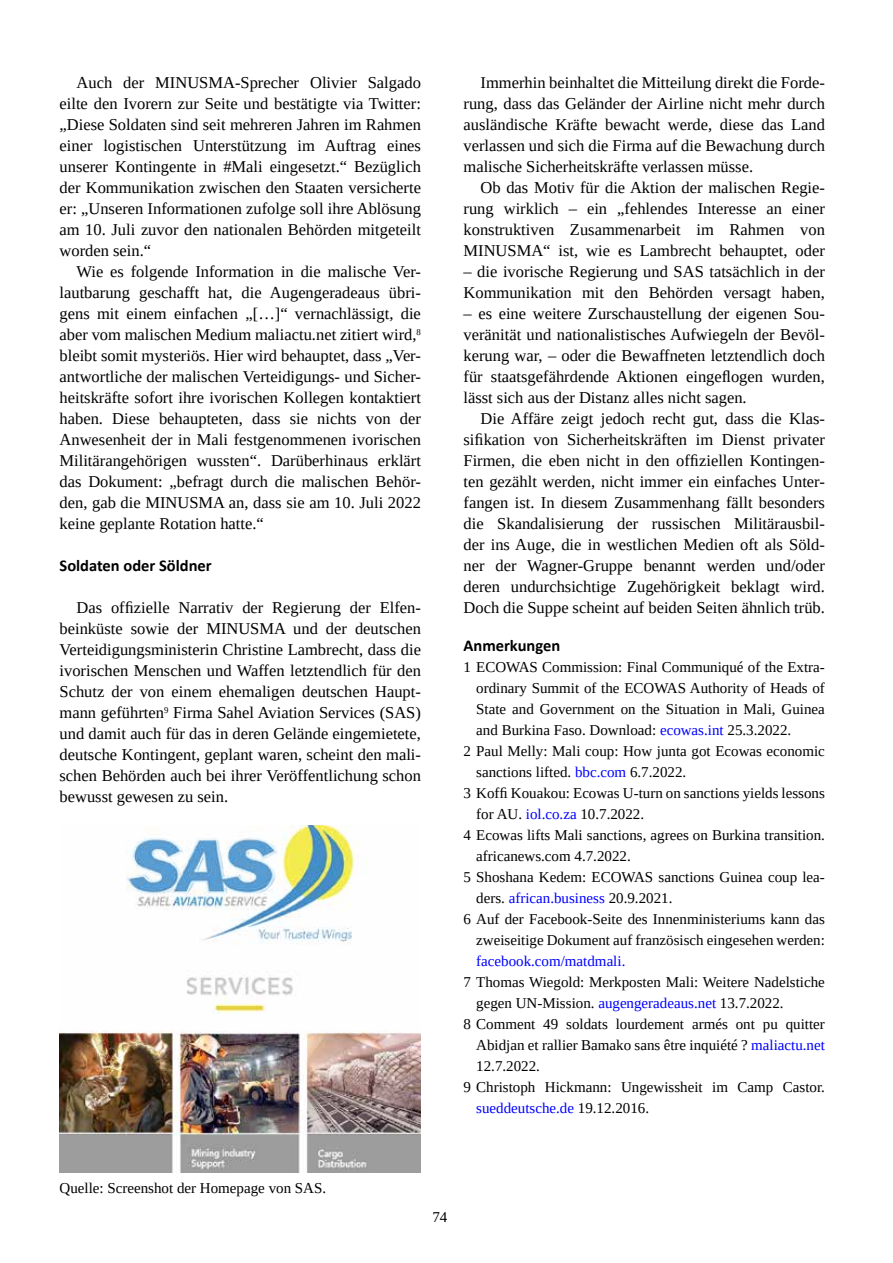
<style>
.page{position:relative;width:893px;height:1263px;background:#fff}
.page>*{position:absolute;margin:0;border:0;box-sizing:border-box;transform-origin:0 0}
.t1{font:16.5px/21px "Liberation Serif";color:#000;text-align:justify}
.t2{font:700 16.5px "Calibri";color:#000}
.t3{font:15px "Liberation Serif";color:#000}
.t4{font:15px "Liberation Serif";color:#00f}
.s1{color:#00f}
.s2{color:#000}
</style>
<div class="page">
<img style="left:60px;top:825px;width:361px;height:347px">
<p class="t1" style="left:60px;top:72px;width:363px;text-indent:17px">Auch der MINUSMA-Sprecher Olivier Salgado eilte den Ivorern zur Seite und bestätigte via Twitter: „Diese Soldaten sind seit mehreren Jahren im Rahmen einer logistischen Unterstützung im Auftrag eines unserer Kontingente in #Mali eingesetzt.“ Bezüglich der Kommunikation zwischen den Staaten versicherte er: „Unseren Informationen zufolge soll ihre Ablösung am 10. Juli zuvor den nationalen Behörden mitgeteilt worden sein.“</p>
<p class="t1" style="left:60px;top:261px;width:363px;text-indent:17px">Wie es folgende Information in die malische Ver&shy;lautbarung geschafft hat, die Augengeradeaus übri&shy;gens mit einem einfachen „[…]“ vernachlässigt, die aber vom malischen Medium maliactu.net zitiert wird,<sup>8 </sup>bleibt somit mysteriös. Hier wird behauptet, dass „Ver&shy;antwortliche der malischen Verteidigungs- und Sicher&shy;heitskräfte sofort ihre ivorischen Kollegen kontaktiert haben. Diese behaupteten, dass sie nichts von der Anwesenheit der in Mali festgenommenen ivorischen Militärangehörigen wussten“. Darüberhinaus erklärt das Dokument: „befragt durch die malischen Behör&shy;den, gab die MINUSMA an, dass sie am 10. Juli 2022 keine geplante Rotation hatte.“</p>
<p class="t2" style="left:60px;top:554px;width:154px">Soldaten oder Söldner</p>
<p class="t1" style="left:60px;top:597px;width:363px;text-indent:17px">Das offizielle Narrativ der Regierung der Elfen&shy;beinküste sowie der MINUSMA und der deutschen Verteidigungsministerin Christine Lambrecht, dass die ivorischen Menschen und Waffen letztendlich für den Schutz der von einem ehemaligen deutschen Haupt&shy;mann geführten<sup>9</sup> Firma Sahel Aviation Services (SAS) und damit auch für das in deren Gelände eingemietete, deutsche Kontingent, geplant waren, scheint den mali&shy;schen Behörden auch bei ihrer Veröffentlichung schon bewusst gewesen zu sein.</p>
<p class="t1" style="left:463px;top:72px;width:363px;text-indent:17px">Immerhin beinhaltet die Mitteilung direkt die Forde&shy;rung, dass das Geländer der Airline nicht mehr durch ausländische Kräfte bewacht werde, diese das Land verlassen und sich die Firma auf die Bewachung durch malische Sicherheitskräfte verlassen müsse.</p>
<p class="t1" style="left:463px;top:177px;width:363px;text-indent:17px">Ob das Motiv für die Aktion der malischen Regie&shy;rung wirklich – ein „fehlendes Interesse an einer konstruktiven Zusammenarbeit im Rahmen von MINUSMA“ ist, wie es Lambrecht behauptet, oder</p>
<p class="t1" style="left:463px;top:261px;width:363px">– die ivorische Regierung und SAS tatsächlich in der<br>Kommunikation mit den Behörden versagt haben,</p>
<p class="t1" style="left:463px;top:303px;width:363px">– es eine weitere Zurschaustellung der eigenen Sou&shy;veränität und nationalistisches Aufwiegeln der Bevöl&shy;kerung war, – oder die Bewaffneten letztendlich doch für staatsgefährdende Aktionen eingeflogen wurden, lässt sich aus der Distanz alles nicht sagen.</p>
<p class="t1" style="left:463px;top:408px;width:363px;text-indent:17px">Die Affäre zeigt jedoch recht gut, dass die Klas&shy;sifikation von Sicherheitskräften im Dienst privater Firmen, die eben nicht in den offiziellen Kontingen&shy;ten gezählt werden, nicht immer ein einfaches Unter&shy;fangen ist. In diesem Zusammenhang fällt besonders die Skandalisierung der russischen Militärausbil&shy;der ins Auge, die in westlichen Medien oft als Söld&shy;ner der Wagner-Gruppe benannt werden und/oder deren undurchsichtige Zugehörigkeit beklagt wird.<br>Doch die Suppe scheint auf beiden Seiten ähnlich trüb.</p>
<p class="t2" style="left:463px;top:633px;width:98px">Anmerkungen</p>
<p class="t3" style="left:463px;top:657px;width:363px">1 ECOWAS Commission: Final Communiqué of the Extra-</p>
<p class="t3" style="left:476px;top:678px;width:350px">ordinary Summit of the ECOWAS Authority of Heads of</p>
<p class="t3" style="left:476px;top:699px;width:350px">State and Government on the Situation in Mali, Guinea</p>
<p class="t3" style="left:476px;top:720px;width:316px">and Burkina Faso. Download: <span class="s1">ecowas.int</span> 25.3.2022.</p>
<p class="t3" style="left:463px;top:741px;width:363px">2 Paul Melly: Mali coup: How junta got Ecowas economic</p>
<p class="t3" style="left:476px;top:762px;width:211px">sanctions lifted. <span class="s1">bbc.com</span> 6.7.2022.</p>
<p class="t3" style="left:463px;top:783px;width:363px">3 Koffi Kouakou: Ecowas U-turn on sanctions yields lessons</p>
<p class="t3" style="left:476px;top:804px;width:169px">for AU. <span class="s1">iol.co.za</span> 10.7.2022.</p>
<p class="t3" style="left:463px;top:825px;width:363px">4 Ecowas lifts Mali sanctions, agrees on Burkina transition.</p>
<p class="t3" style="left:476px;top:846px;width:156px">africanews.com 4.7.2022.</p>
<p class="t3" style="left:463px;top:867px;width:363px">5 Shoshana Kedem: ECOWAS sanctions Guinea coup lea-</p>
<p class="t4" style="left:476px;top:888px;width:198px"><span class="s2">ders.</span> african.business <span class="s2">20.9.2021.</span></p>
<p class="t3" style="left:463px;top:909px;width:363px">6 Auf der Facebook-Seite des Innenministeriums kann das</p>
<p class="t3" style="left:476px;top:930px;width:350px">zweiseitige Dokument auf französisch eingesehen werden:</p>
<p class="t4" style="left:476px;top:951px;width:151px">facebook.com/matdmali.</p>
<p class="t3" style="left:463px;top:972px;width:363px">7 Thomas Wiegold: Merkposten Mali: Weitere Nadelstiche</p>
<p class="t3" style="left:476px;top:993px;width:309px">gegen UN-Mission. <span class="s1">augengeradeaus.net</span> 13.7.2022.</p>
<p class="t3" style="left:463px;top:1014px;width:363px">8 Comment 49 soldats lourdement armés ont pu quitter</p>
<p class="t3" style="left:476px;top:1035px;width:350px">Abidjan et rallier Bamako sans être inquiété ? <span class="s1">maliactu.net</span></p>
<p class="t3" style="left:476px;top:1056px;width:65px">12.7.2022.</p>
<p class="t3" style="left:463px;top:1077px;width:363px">9 Christoph Hickmann: Ungewissheit im Camp Castor.</p>
<p class="t4" style="left:476px;top:1098px;width:174px">sueddeutsche.de <span class="s2">19.12.2016.</span></p>
<p class="t3" style="left:60px;top:1178px;width:268px">Quelle: Screenshot der Homepage von SAS.</p>
<p class="t3" style="left:432px;top:1207px;width:16px">74</p>
</div>
